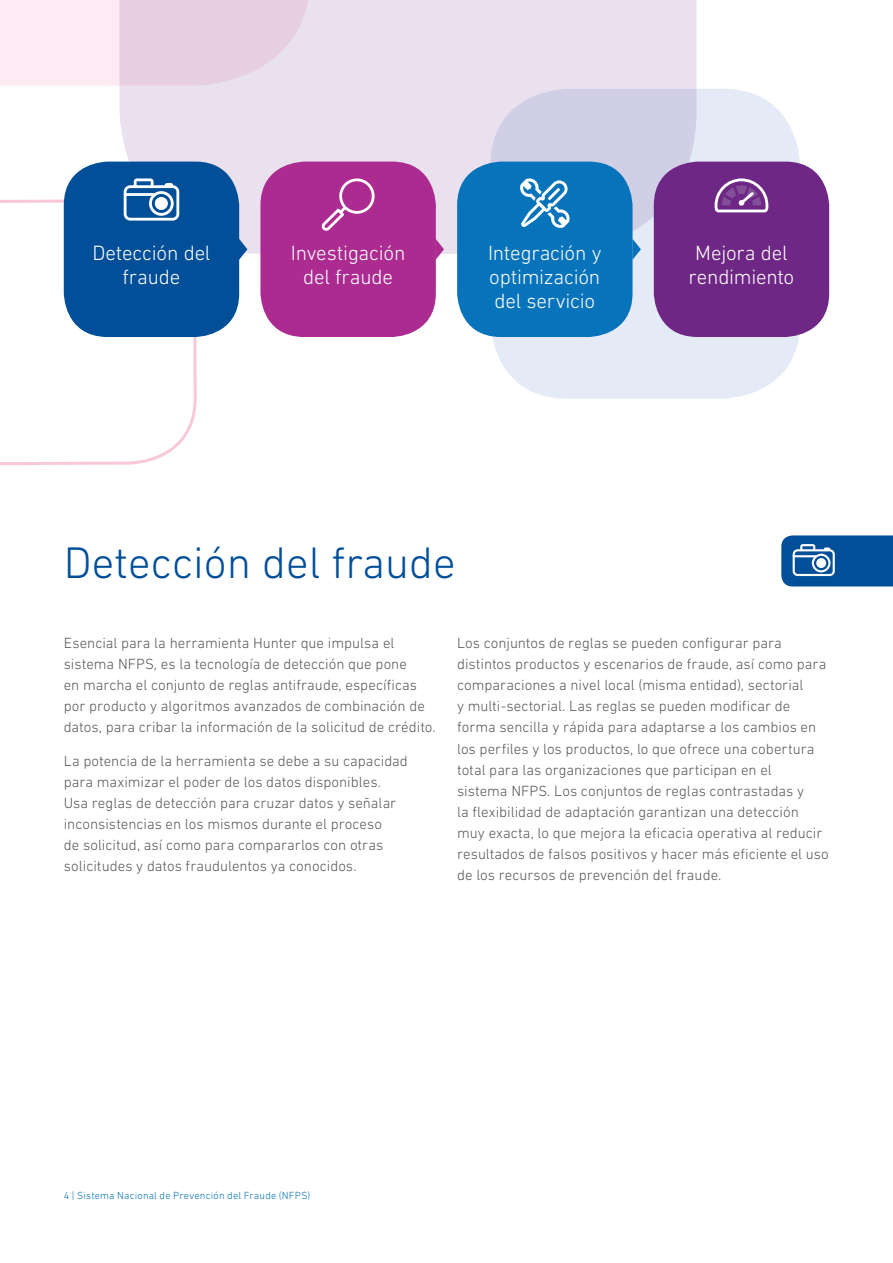
<style>
.page{position:relative;width:893px;height:1263px;background:#fff}
.page>*{position:absolute;margin:0;border:0;box-sizing:border-box;transform-origin:0 0}
.Title_heading_30_32{font:300 45px "DIN Next W1 G";color:#014e99}
.Headline_14_16{font:300 21px/24px "DIN Next W1 G";letter-spacing:-.01em;color:#fff;text-align:center}
.Body_text_10_14{font:300 15px/21px "DIN Next W1 G";color:#57585a}
.Footer_Source_text_7{font:300 10.5px "DIN Next W1 G";letter-spacing:.015em;color:#0773bb}
</style>
<div class="page">
<svg style="left:195px;top:0;width:502px;height:254px;background:#e8deec"></svg>
<svg style="left:490px;top:89px;width:310px;height:310px;background:#dcdfef"></svg>
<svg style="left:0;top:0;width:195px;height:465px"></svg>
<div style="left:64px;top:162px;width:175px;height:175px;background:#014e99;border-radius:44px"></div>
<div style="left:260px;top:162px;width:176px;height:175px;background:#ac2b91;border-radius:44px"></div>
<div style="left:457px;top:162px;width:175px;height:175px;background:#0773bb;border-radius:44px"></div>
<div style="left:654px;top:162px;width:175px;height:175px;background:#6f2786;border-radius:44px"></div>
<svg style="left:322px;top:178px;width:53px;height:53px"></svg>
<svg style="left:124px;top:178px;width:55px;height:43px"></svg>
<svg style="left:781px;top:535px;width:112px;height:51px;background:#1e62a4"></svg>
<svg style="left:520px;top:178px;width:50px;height:50px"></svg>
<svg style="left:715px;top:178px;width:53px;height:34px"></svg>
<svg style="left:239px;top:239px;width:8px;height:21px"></svg>
<svg style="left:435px;top:239px;width:9px;height:21px"></svg>
<svg style="left:632px;top:239px;width:9px;height:21px"></svg>
<p class="Headline_14_16" style="left:93px;top:241px;width:119px">Detección del fraude</p>
<p class="Headline_14_16" style="left:291px;top:241px;width:116px">Investigación del fraude</p>
<p class="Headline_14_16" style="left:488px;top:241px;width:115px;text-align:justify">Integración y optimización del servicio</p>
<p class="Headline_14_16" style="left:689px;top:241px;width:107px">Mejora del rendimiento</p>
<p class="Title_heading_30_32" style="left:64px;top:537px;width:393px">Detección del fraude</p>
<p class="Body_text_10_14" style="left:64px;top:633px;width:374px">Esencial para la herramienta Hunter que impulsa el sistema NFPS, es la tecnología de detección que pone<br>en marcha el conjunto de reglas antifraude, específicas por producto y algoritmos avanzados de combinación de datos, para cribar la información de la solicitud de crédito.</p>
<p class="Body_text_10_14" style="left:64px;top:750px;width:346px">La potencia de la herramienta se debe a su capacidad para maximizar el poder de los datos disponibles.<br>Usa reglas de detección para cruzar datos y señalar inconsistencias en los mismos durante el proceso<br>de solicitud, así como para compararlos con otras solicitudes y datos fraudulentos ya conocidos.</p>
<p class="Body_text_10_14" style="left:457px;top:633px;width:373px">Los conjuntos de reglas se pueden configurar para distintos productos y escenarios de fraude, así como para comparaciones a nivel local (misma entidad), sectorial<br>y multi-sectorial. Las reglas se pueden modificar de forma sencilla y rápida para adaptarse a los cambios en los perfiles y los productos, lo que ofrece una cobertura total para las organizaciones que participan en el<br>sistema NFPS. Los conjuntos de reglas contrastadas y<br>la flexibilidad de adaptación garantizan una detección muy exacta, lo que mejora la eficacia operativa al reducir resultados de falsos positivos y hacer más eficiente el uso de los recursos de prevención del fraude.</p>
<p class="Footer_Source_text_7" style="left:64px;top:1189px;width:248px">4 | Sistema Nacional de Prevención del Fraude (NFPS)</p>
</div>
